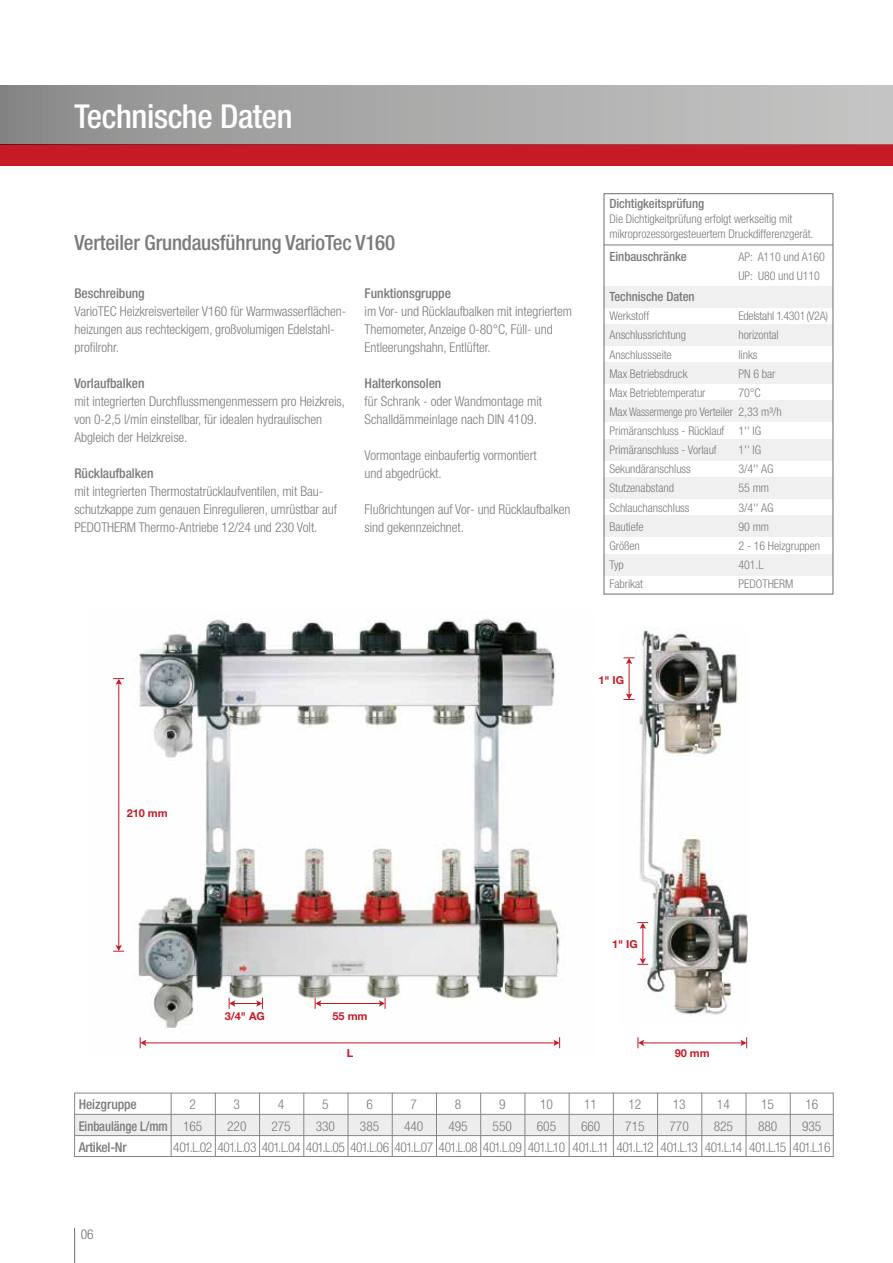
<style>
.page{position:relative;width:893px;height:1263px;background:#fff}
.page>*{position:absolute;margin:0;border:0;box-sizing:border-box;transform-origin:0 0}
.t1{font:500 condensed 33px "Helvetica Neue";letter-spacing:-.01em;color:#fff}
.t2{font:500 condensed 21px "Helvetica Neue";letter-spacing:-.01em;color:#7c7b7b}
.t3{font:300 condensed 13.5px/18px "Helvetica Neue";letter-spacing:-.005em;color:#7c7b7b}
.t4{font:300 condensed 13.5px "Helvetica Neue";letter-spacing:-.025em;color:#7c7b7b}
.t5{font:500 condensed 13.5px "Helvetica Neue";letter-spacing:-.005em;color:#7c7b7b}
.t6{font:500 condensed 13.5px "Helvetica Neue";letter-spacing:-.005em;color:#7c7b7b;scale:.93 1}
.t7{font:300 condensed 13.5px "Helvetica Neue";color:#706f6f}
.t8{font:500 condensed 12.75px "Helvetica Neue";letter-spacing:-.005em;color:#7c7b7b}
.t9{font:300 condensed 12px/19.2px "Helvetica Neue";letter-spacing:-.005em;color:#7c7b7b}
.t10{font:300 condensed 12px "Helvetica Neue";letter-spacing:-.025em;color:#7c7b7b}
.t11{font:700 10.95px "Helvetica Neue";letter-spacing:-.005em;color:#c61a27}
.s1{font-weight:300}
</style>
<div class="page">
<div style="left:74px;top:1114px;width:759px;height:21px;background:#ededed"></div>
<div style="left:0;top:145px;width:893px;height:21px;background:#c61a27"></div>
<div style="left:0;top:85px;width:893px;height:60px;background:linear-gradient(to right,#8d8d8d,#c8c7c7)"></div>
<img style="left:118px;top:619px;width:443px;height:430px">
<img style="left:628px;top:627px;width:119px;height:388px">
<hr style="left:642px;top:1043px;width:103px;height:1px;background:#c61a27">
<svg style="left:638px;top:1037px;width:6px;height:11px"></svg>
<svg style="left:740px;top:1037px;width:7px;height:11px"></svg>
<hr style="left:144px;top:1043px;width:414px;height:1px;background:#c61a27">
<svg style="left:140px;top:1037px;width:6px;height:11px"></svg>
<svg style="left:553px;top:1037px;width:7px;height:11px"></svg>
<hr style="left:319px;top:1003px;width:65px;height:1px;background:#c61a27">
<svg style="left:315px;top:998px;width:6px;height:11px"></svg>
<svg style="left:379px;top:998px;width:7px;height:11px"></svg>
<svg style="left:229px;top:998px;width:34px;height:11px"></svg>
<hr style="left:119px;top:680px;width:1px;height:267px;background:#c61a27">
<svg style="left:113px;top:945px;width:11px;height:7px"></svg>
<svg style="left:113px;top:678px;width:11px;height:7px"></svg>
<hr style="left:629px;top:659px;width:1px;height:37px;background:#c61a27">
<svg style="left:623px;top:693px;width:11px;height:7px"></svg>
<svg style="left:623px;top:657px;width:11px;height:7px"></svg>
<hr style="left:643px;top:924px;width:1px;height:36px;background:#c61a27">
<svg style="left:637px;top:958px;width:11px;height:7px"></svg>
<svg style="left:637px;top:922px;width:11px;height:7px"></svg>
<hr style="left:74px;top:1228px;width:1px;height:35px;background:#706f6f">
<hr style="left:171px;top:1093px;width:1px;height:64px;background:#878787">
<hr style="left:215px;top:1093px;width:1px;height:64px;background:#878787">
<hr style="left:259px;top:1093px;width:1px;height:64px;background:#878787">
<hr style="left:304px;top:1093px;width:1px;height:64px;background:#878787">
<hr style="left:348px;top:1093px;width:1px;height:64px;background:#878787">
<hr style="left:392px;top:1093px;width:1px;height:64px;background:#878787">
<hr style="left:436px;top:1093px;width:1px;height:64px;background:#878787">
<hr style="left:480px;top:1093px;width:1px;height:64px;background:#878787">
<hr style="left:525px;top:1093px;width:1px;height:64px;background:#878787">
<hr style="left:569px;top:1093px;width:1px;height:64px;background:#878787">
<hr style="left:613px;top:1093px;width:1px;height:64px;background:#878787">
<hr style="left:657px;top:1093px;width:1px;height:64px;background:#878787">
<hr style="left:702px;top:1093px;width:1px;height:64px;background:#878787">
<hr style="left:746px;top:1093px;width:1px;height:64px;background:#878787">
<hr style="left:790px;top:1093px;width:1px;height:64px;background:#878787">
<hr style="left:74px;top:1114px;width:759px;height:1px;background:#878787">
<hr style="left:74px;top:1135px;width:759px;height:1px;background:#878787">
<div style="left:604px;top:286px;width:229px;height:21px;background:#f0f0f0"></div>
<div style="left:604px;top:324px;width:229px;height:21px;background:#f0f0f0"></div>
<div style="left:604px;top:362px;width:229px;height:22px;background:#f0f0f0"></div>
<div style="left:604px;top:401px;width:229px;height:21px;background:#f0f0f0"></div>
<div style="left:604px;top:439px;width:229px;height:21px;background:#f0f0f0"></div>
<div style="left:604px;top:477px;width:229px;height:22px;background:#f0f0f0"></div>
<div style="left:604px;top:516px;width:229px;height:21px;background:#f0f0f0"></div>
<div style="left:604px;top:554px;width:229px;height:21px;background:#f0f0f0"></div>
<hr style="left:604px;top:245px;width:229px;height:1px;background:#7c7b7b">
<div style="left:74px;top:1093px;width:759px;height:64px;border:1px solid #878787"></div>
<div style="left:604px;top:193px;width:229px;height:401px;border:1px solid #706f6f"></div>
<h1 class="t1" style="left:74px;top:97px;width:220px">Technische Daten</h1>
<h2 class="t2" style="left:74px;top:230px;width:322px">Verteiler Grundausführung VarioTec V160</h2>
<p class="t5" style="left:74px;top:285px;width:72px">Beschreibung</p>
<p class="t3" style="left:74px;top:302px;width:273px">VarioTEC Heizkreisverteiler V160 für Warmwasserflächen&shy;heizungen aus rechteckigem, großvolumigen Edelstahl&shy;profilrohr.</p>
<p class="t5" style="left:74px;top:375px;width:72px">Vorlaufbalken</p>
<p class="t3" style="left:74px;top:392px;width:272px">mit integrierten Durchflussmengenmessern pro Heizkreis, von 0-2,5 l/min einstellbar, für idealen hydraulischen<br>Abgleich der Heizkreise.</p>
<p class="t5" style="left:74px;top:465px;width:81px">Rücklaufbalken</p>
<p class="t3" style="left:74px;top:482px;width:264px">mit integrierten Thermostatrücklaufventilen, mit Bau&shy;schutzkappe zum genauen Einregulieren, umrüstbar auf<br>PEDOTHERM Thermo-Antriebe 12/24 und 230 Volt.</p>
<p class="t5" style="left:365px;top:285px;width:88px">Funktionsgruppe</p>
<p class="t3" style="left:365px;top:302px;width:209px">im Vor- und Rücklaufbalken mit integriertem<br>Themometer, Anzeige 0-80°C, Füll- und<br>Entleerungshahn, Entlüfter.</p>
<p class="t5" style="left:365px;top:375px;width:78px">Halterkonsolen</p>
<p class="t3" style="left:365px;top:392px;width:179px">für Schrank - oder Wandmontage mit<br>Schalldämmeinlage nach DIN 4109.</p>
<p class="t3" style="left:365px;top:446px;width:173px">Vormontage einbaufertig vormontiert und abgedrückt.</p>
<p class="t3" style="left:365px;top:500px;width:207px">Flußrichtungen auf Vor- und Rücklaufbalken sind gekennzeichnet.</p>
<p class="t8" style="left:609px;top:196px;width:96px">Dichtigkeitsprüfung</p>
<p class="t9" style="left:609px;top:212px;width:205px;line-height:15px">Die Dichtigkeitprüfung erfolgt werkseitig mit mikroprozessorgesteuertem Druckdifferenzgerät.</p>
<p class="t8" style="left:609px;top:249px;width:79px">Einbauschränke</p>
<p class="t9" style="left:738px;top:247px;width:88px">AP: A110 und A160<br>UP: U80 und U110</p>
<p class="t8" style="left:609px;top:289px;width:87px">Technische Daten</p>
<p class="t9" style="left:609px;top:306px;width:41px">Werkstoff</p>
<p class="t10" style="left:738px;top:309px;width:91px">Edelstahl 1.4301 (V2A)</p>
<p class="t9" style="left:609px;top:325px;width:78px">Anschlussrichtung</p>
<p class="t9" style="left:738px;top:325px;width:42px">horizontal</p>
<p class="t9" style="left:609px;top:345px;width:64px">Anschlussseite</p>
<p class="t9" style="left:738px;top:345px;width:21px">links</p>
<p class="t9" style="left:609px;top:364px;width:80px">Max Betriebsdruck</p>
<p class="t9" style="left:738px;top:364px;width:39px">PN 6 bar</p>
<p class="t9" style="left:609px;top:383px;width:98px">Max Betriebtemperatur</p>
<p class="t9" style="left:609px;top:383px;width:174px;text-indent:129px">70°C<br>Max Wassermenge pro Verteiler 2,33 m³/h<br>Primäranschluss - Rücklauf 1'' IG<br>Primäranschluss - Vorlauf</p>
<p class="t9" style="left:738px;top:440px;width:24px">1'' IG</p>
<p class="t9" style="left:609px;top:459px;width:83px">Sekundäranschluss</p>
<p class="t9" style="left:738px;top:459px;width:37px">3/4'' AG</p>
<p class="t9" style="left:609px;top:478px;width:66px">Stutzenabstand</p>
<p class="t9" style="left:738px;top:478px;width:32px">55 mm</p>
<p class="t9" style="left:609px;top:498px;width:82px">Schlauchanschluss</p>
<p class="t9" style="left:738px;top:498px;width:37px">3/4'' AG</p>
<p class="t9" style="left:609px;top:517px;width:36px">Bautiefe</p>
<p class="t9" style="left:738px;top:517px;width:32px">90 mm</p>
<p class="t9" style="left:609px;top:536px;width:32px">Größen</p>
<p class="t9" style="left:738px;top:536px;width:83px">2 - 16 Heizgruppen</p>
<p class="t9" style="left:609px;top:555px;width:16px">Typ</p>
<p class="t9" style="left:738px;top:555px;width:27px">401.L</p>
<p class="t9" style="left:609px;top:574px;width:35px">Fabrikat</p>
<p class="t9" style="left:738px;top:574px;width:56px">PEDOTHERM</p>
<p class="t11" style="left:598px;top:673px;width:27px">1" IG</p>
<p class="t11" style="left:127px;top:806px;width:43px">210 mm</p>
<p class="t11" style="left:225px;top:1009px;width:41px">3/4" AG</p>
<p class="t11" style="left:333px;top:1009px;width:36px">55 mm</p>
<p class="t11" style="left:612px;top:938px;width:27px">1" IG</p>
<p class="t11" style="left:347px;top:1046px;width:8px">L</p>
<p class="t11" style="left:675px;top:1046px;width:36px">90 mm</p>
<p class="t5" style="left:79px;top:1096px;width:60px">Heizgruppe</p>
<p class="t3" style="left:189px;top:1095px;width:8px">2</p>
<p class="t3" style="left:234px;top:1095px;width:8px">3</p>
<p class="t3" style="left:278px;top:1095px;width:8px">4</p>
<p class="t3" style="left:322px;top:1095px;width:8px">5</p>
<p class="t3" style="left:366px;top:1095px;width:8px">6</p>
<p class="t3" style="left:411px;top:1095px;width:8px">7</p>
<p class="t3" style="left:455px;top:1095px;width:8px">8</p>
<p class="t3" style="left:499px;top:1095px;width:8px">9</p>
<p class="t3" style="left:540px;top:1095px;width:14px">10</p>
<p class="t3" style="left:584px;top:1095px;width:14px">11</p>
<p class="t3" style="left:628px;top:1095px;width:14px">12</p>
<p class="t3" style="left:673px;top:1095px;width:14px">13</p>
<p class="t3" style="left:717px;top:1095px;width:14px">14</p>
<p class="t3" style="left:761px;top:1095px;width:14px">15</p>
<p class="t3" style="left:805px;top:1095px;width:14px">16</p>
<p class="t6" style="left:79px;top:1118px;width:134px">Einbaulänge L/mm <span class="s1">165</span></p>
<p class="t3" style="left:227px;top:1117px;width:21px">220</p>
<p class="t3" style="left:271px;top:1117px;width:21px">275</p>
<p class="t3" style="left:316px;top:1117px;width:21px">330</p>
<p class="t3" style="left:360px;top:1117px;width:21px">385</p>
<p class="t3" style="left:404px;top:1117px;width:21px">440</p>
<p class="t3" style="left:448px;top:1117px;width:21px">495</p>
<p class="t3" style="left:493px;top:1117px;width:21px">550</p>
<p class="t3" style="left:537px;top:1117px;width:21px">605</p>
<p class="t3" style="left:581px;top:1117px;width:21px">660</p>
<p class="t3" style="left:625px;top:1117px;width:21px">715</p>
<p class="t3" style="left:669px;top:1117px;width:21px">770</p>
<p class="t3" style="left:714px;top:1117px;width:21px">825</p>
<p class="t3" style="left:758px;top:1117px;width:21px">880</p>
<p class="t3" style="left:802px;top:1117px;width:21px">935</p>
<p class="t5" style="left:79px;top:1139px;width:49px">Artikel-Nr</p>
<p class="t4" style="left:173px;top:1139px;width:659px">401.L.02 401.L.03 401.L.04 401.L.05 401.L.06 401.L.07 401.L.08 401.L.09 401.L.10 401.L.11 401.L.12 401.L.13 401.L.14 401.L.15 401.L.16</p>
<p class="t7" style="left:81px;top:1226px;width:14px">06</p>
</div>
